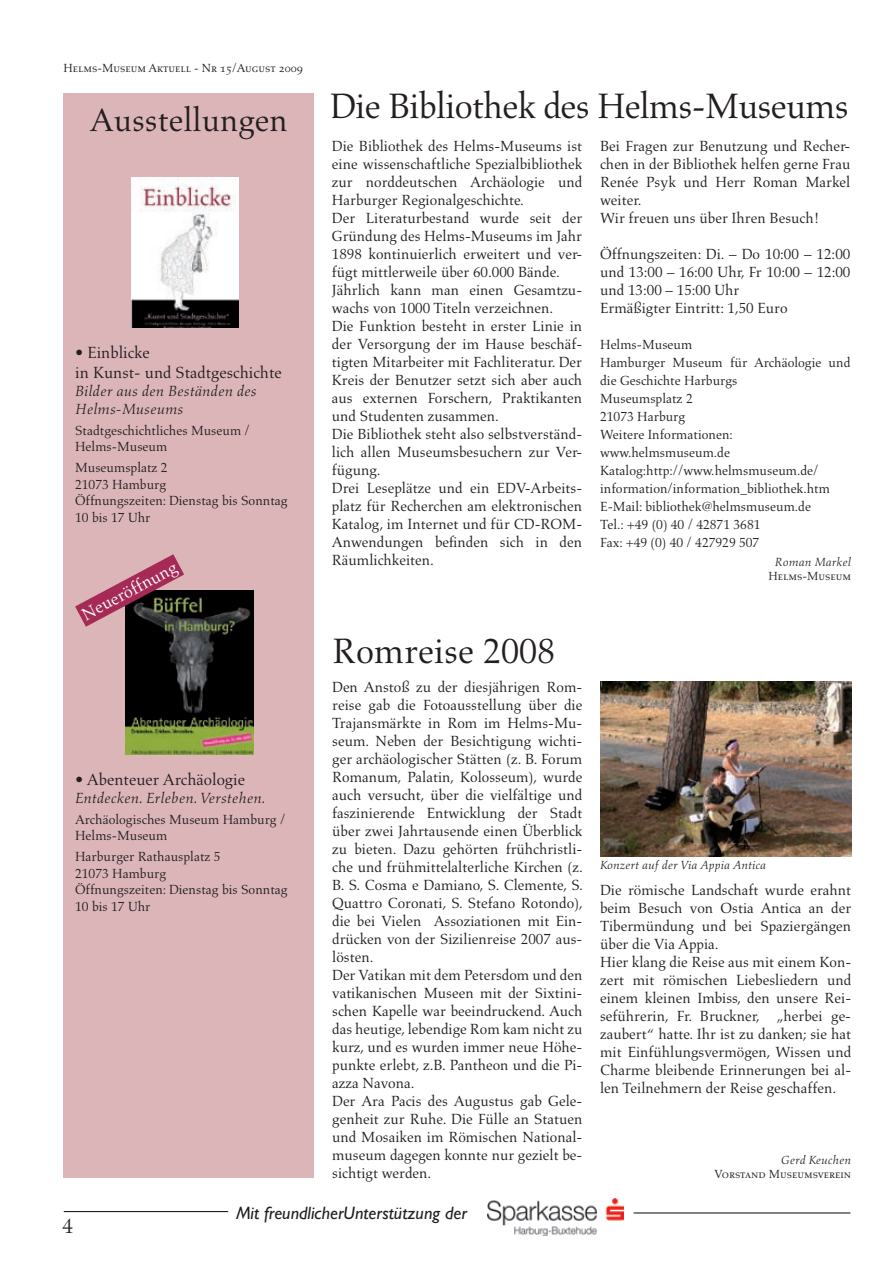
<style>
.page{position:relative;width:893px;height:1263px;background:#fff}
.page>*{position:absolute;margin:0;border:0;box-sizing:border-box;transform-origin:0 0}
.t1{font:36px "Aldus";letter-spacing:-.02em;color:#231f20}
.t2{font:36px "Aldus";color:#231f20}
.t3{font:33px "Aldus";color:#231f20}
.t4{font:21px "Aldus";color:#231f20}
.t5{font:italic 18px "Gill Sans";color:#231f20}
.t6{font:17.7px "Aldus";color:#fff}
.t7{font:16.5px/19.8px "Aldus";color:#231f20}
.t8{font:15px/18px "Aldus";color:#231f20}
.t9{font:italic 15px/18px "Aldus";color:#231f20}
.t10{font:13.5px/18px "Aldus";color:#231f20}
.t11{font:12px "Aldus Roman SC";color:#231f20}
.t12{font:italic 12px "Aldus";color:#231f20}
</style>
<div class="page">
<div style="left:64px;top:94px;width:250px;height:1084px;background:#dcb5b9"></div>
<img style="left:488px;top:1198px;width:136px;height:37px">
<hr style="left:64px;top:1211px;width:164px;height:1px;background:#231f20">
<hr style="left:634px;top:1212px;width:216px;height:1px;background:#231f20">
<img style="left:132px;top:178px;width:106px;height:149px">
<img style="left:126px;top:591px;width:127px;height:164px">
<svg style="left:75px;top:554px;width:109px;height:73px"></svg>
<img style="left:600px;top:681px;width:251px;height:175px">
<p class="t11" style="left:63px;top:62px;width:241px">Helms-Museum Aktuell - Nr 15/August 2009</p>
<h2 class="t3" style="left:90px;top:102px;width:200px">Ausstellungen</h2>
<p class="t7" style="left:75px;top:343px;width:208px">• Einblicke<br>in Kunst- und Stadtgeschichte</p>
<p class="t9" style="left:75px;top:382px;width:183px">Bilder aus den Beständen des<br>Helms-Museums</p>
<p class="t10" style="left:75px;top:422px;width:176px;line-height:16.5px">Stadtgeschichtliches Museum /<br>Helms-Museum</p>
<p class="t10" style="left:75px;top:460px;width:214px;line-height:16.5px">Museumsplatz 2<br>21073 Hamburg<br>Öffnungszeiten: Dienstag bis Sonntag<br>10 bis 17 Uhr</p>
<p class="t6" style="left:78px;top:607px;width:106px;rotate:-28deg">Neueröffnung</p>
<p class="t7" style="left:75px;top:770px;width:172px">• Abenteuer Archäologie</p>
<p class="t9" style="left:75px;top:789px;width:192px">Entdecken. Erleben. Verstehen.</p>
<p class="t10" style="left:75px;top:811px;width:212px;line-height:16.5px">Archäologisches Museum Hamburg /<br>Helms-Museum</p>
<p class="t10" style="left:75px;top:849px;width:214px;line-height:16.5px">Harburger Rathausplatz 5<br>21073 Hamburg<br>Öffnungszeiten: Dienstag bis Sonntag<br>10 bis 17 Uhr</p>
<h1 class="t1" style="left:330px;top:86px;width:520px">Die Bibliothek des Helms-Museums</h1>
<p class="t8" style="left:332px;top:138px;width:252px">Die Bibliothek des Helms-Museums ist eine wissenschaftliche Spezialbibliothek zur norddeutschen Archäologie und Harburger Regionalgeschichte.<br>Der Literaturbestand wurde seit der Gründung des Helms-Museums im Jahr 1898 kontinuierlich erweitert und ver&shy;fügt mittlerweile über 60.000 Bände.<br>Jährlich kann man einen Gesamtzu&shy;wachs von 1000 Titeln verzeichnen.<br>Die Funktion besteht in erster Linie in der Versorgung der im Hause beschäf&shy;tigten Mitarbeiter mit Fachliteratur. Der Kreis der Benutzer setzt sich aber auch aus externen Forschern, Praktikanten und Studenten zusammen.<br>Die Bibliothek steht also selbstverständ&shy;lich allen Museumsbesuchern zur Ver&shy;fügung.<br>Drei Leseplätze und ein EDV-Arbeits&shy;platz für Recherchen am elektronischen Katalog, im Internet und für CD-ROM-Anwendungen befinden sich in den Räumlichkeiten.</p>
<p class="t8" style="left:600px;top:138px;width:252px">Bei Fragen zur Benutzung und Recher&shy;chen in der Bibliothek helfen gerne Frau<br>Renée Psyk und Herr Roman Markel weiter.<br>Wir freuen uns über Ihren Besuch!</p>
<p class="t8" style="left:600px;top:246px;width:252px">Öffnungszeiten: Di. – Do 10:00 – 12:00 und 13:00 – 16:00 Uhr, Fr 10:00 – 12:00 und 13:00 – 15:00 Uhr<br>Ermäßigter Eintritt: 1,50 Euro</p>
<p class="t10" style="left:600px;top:336px;width:252px">Helms-Museum<br>Hamburger Museum für Archäologie und die Geschichte Harburgs<br>Museumsplatz 2<br>21073 Harburg<br>Weitere Informationen: www.helmsmuseum.de<br>Katalog:http://www.helmsmuseum.de/ information/information_bibliothek.htm<br>E-Mail: bibliothek@helmsmuseum.de<br>Tel.: +49 (0) 40 / 42871 3681<br>Fax: +49 (0) 40 / 427929 507</p>
<p class="t12" style="left:775px;top:555px;width:78px">Roman Markel</p>
<p class="t11" style="left:768px;top:570px;width:84px">Helms-Museum</p>
<h1 class="t2" style="left:332px;top:631px;width:224px">Romreise 2008</h1>
<p class="t8" style="left:332px;top:678px;width:252px">Den Anstoß zu der diesjährigen Rom&shy;reise gab die Fotoausstellung über die Trajansmärkte in Rom im Helms-Mu&shy;seum. Neben der Besichtigung wichti&shy;ger archäologischer Stätten (z. B. Forum Romanum, Palatin, Kolosseum), wurde auch versucht, über die vielfältige und faszinierende Entwicklung der Stadt über zwei Jahrtausende einen Überblick zu bieten. Dazu gehörten frühchristli&shy;che und frühmittelalterliche Kirchen (z.<br>B. S. Cosma e Damiano, S. Clemente, S.<br>Quattro Coronati, S. Stefano Rotondo), die bei Vielen Assoziationen mit Ein&shy;drücken von der Sizilienreise 2007 aus&shy;lösten.<br>Der Vatikan mit dem Petersdom und den vatikanischen Museen mit der Sixtini&shy;schen Kapelle war beeindruckend. Auch das heutige, lebendige Rom kam nicht zu kurz, und es wurden immer neue Höhe&shy;punkte erlebt, z.B. Pantheon und die Pi&shy;azza Navona.<br>Der Ara Pacis des Augustus gab Gele&shy;genheit zur Ruhe. Die Fülle an Statuen und Mosaiken im Römischen National&shy;museum dagegen konnte nur gezielt be&shy;sichtigt werden.</p>
<p class="t12" style="left:600px;top:858px;width:167px">Konzert auf der Via Appia Antica</p>
<p class="t8" style="left:600px;top:881px;width:253px">Die römische Landschaft wurde erahnt beim Besuch von Ostia Antica an der Tibermündung und bei Spaziergängen über die Via Appia.<br>Hier klang die Reise aus mit einem Kon&shy;zert mit römischen Liebesliedern und einem kleinen Imbiss, den unsere Rei&shy;seführerin, Fr. Bruckner, „herbei ge&shy;zaubert“ hatte. Ihr ist zu danken; sie hat mit Einfühlungsvermögen, Wissen und Charme bleibende Erinnerungen bei al&shy;len Teilnehmern der Reise geschaffen.</p>
<p class="t12" style="left:781px;top:1153px;width:72px">Gerd Keuchen</p>
<p class="t11" style="left:714px;top:1167px;width:138px">Vorstand Museumsverein</p>
<h3 class="t4" style="left:63px;top:1214px;width:12px">4</h3>
<p class="t5" style="left:236px;top:1203px;width:233px">Mit freundlicherUnterstützung der</p>
</div>
